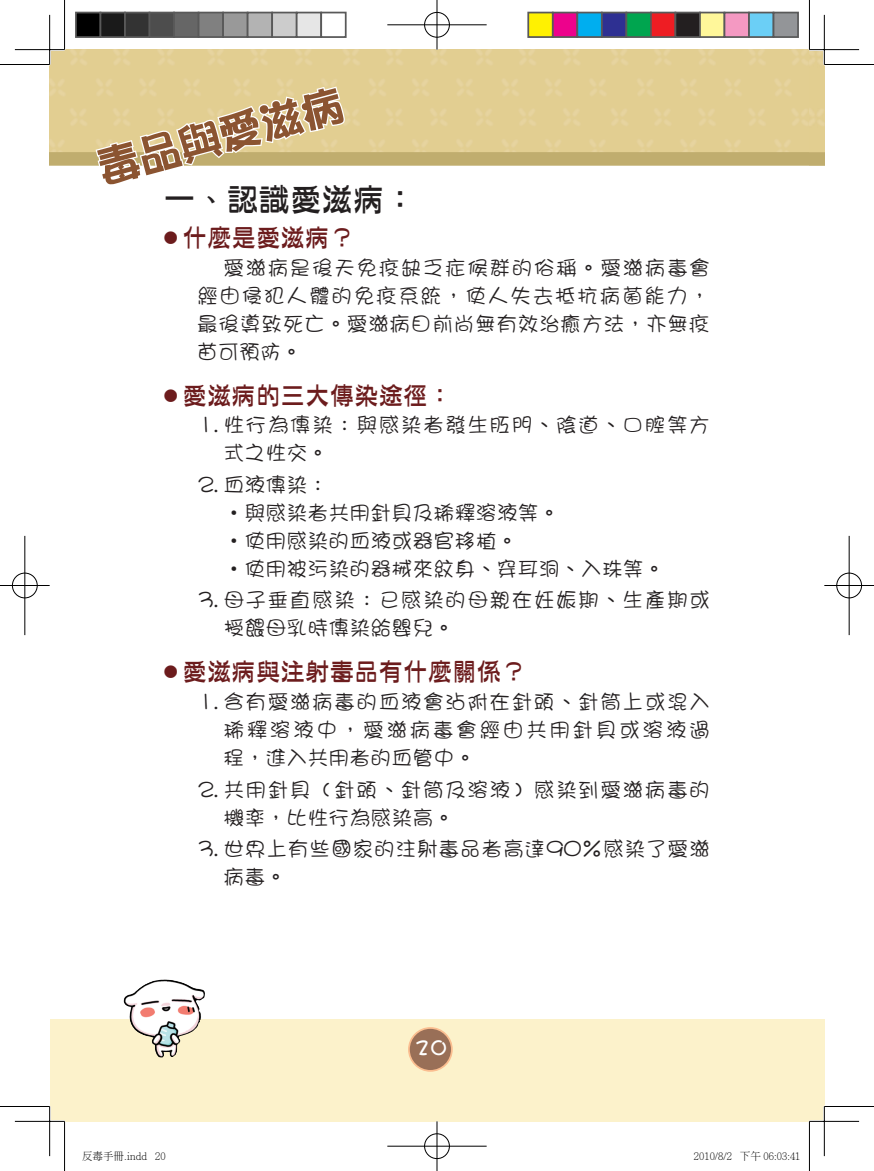
<style>
.page{position:relative;width:874px;height:1171px;background:#fff}
.page>*{position:absolute;margin:0;border:0;box-sizing:border-box;transform-origin:0 0}
.t1{font:42px "DFPOP1 W9 HK BF";color:#8b5431}
.t2{font:31.5px "DF Ya Yi W6 HKP BF";color:#231f20}
.t3{font:24.5px "DF Ya Yi W6 HKP BF";color:#6c1c1d}
.t4{font:21px/28px "DF Girl W3 HKP BF";letter-spacing:.025em;color:#231f20;text-align:justify}
.t5{font:21px/28px "DF Girl W3 HKP BF";letter-spacing:.055em;color:#231f20}
.t6{font:21px/28px "DF Girl W3 HKP BF";color:#231f20}
.t7{font:21px "DF Wa Wa W7 HKP BF";color:#fff}
.t8{font:300 10.5px "Adobe Ming Std";color:#000}
.s1{font-size:14px}
</style>
<div class="page">
<div style="left:806px;top:1019px;width:17px;height:102px;background:#fcf2cb"></div>
<div style="left:50px;top:1019px;width:761px;height:102px;background:#fcf2cb"></div>
<div style="left:408px;top:1028px;width:43px;height:43px;background:#996f57;border-radius:50%"></div>
<div style="left:408px;top:1027px;width:44px;height:44px;border:2px solid #fbbe90;border-radius:50%"></div>
<svg style="left:94px;top:85px;width:252px;height:81px"></svg>
<img style="left:123px;top:979px;width:82px;height:78px">
<hr style="left:15px;top:1120px;width:49px;height:2px;background:#fff">
<hr style="left:809px;top:1120px;width:49px;height:2px;background:#fff">
<hr style="left:48px;top:1106px;width:3px;height:50px;background:#fff">
<hr style="left:822px;top:1106px;width:3px;height:50px;background:#fff">
<hr style="left:0;top:64px;width:50px;height:1px;background:#000">
<hr style="left:823px;top:64px;width:50px;height:1px;background:#000">
<hr style="left:0;top:1106px;width:50px;height:1px;background:#000">
<hr style="left:823px;top:1106px;width:50px;height:1px;background:#000">
<hr style="left:64px;top:0;width:1px;height:50px;background:#000">
<hr style="left:64px;top:1121px;width:1px;height:50px;background:#000">
<hr style="left:808px;top:0;width:1px;height:50px;background:#000">
<hr style="left:808px;top:1121px;width:1px;height:50px;background:#000">
<hr style="left:15px;top:49px;width:49px;height:1px;background:#000">
<hr style="left:809px;top:49px;width:49px;height:1px;background:#000">
<hr style="left:15px;top:1121px;width:49px;height:1px;background:#000">
<hr style="left:809px;top:1121px;width:49px;height:1px;background:#000">
<hr style="left:49px;top:15px;width:1px;height:49px;background:#000">
<hr style="left:49px;top:1106px;width:1px;height:50px;background:#000">
<hr style="left:823px;top:15px;width:1px;height:49px;background:#000">
<hr style="left:823px;top:1106px;width:1px;height:50px;background:#000">
<div style="left:423px;top:11px;width:27px;height:27px;border:2px solid #fff;border-radius:50%"></div>
<hr style="left:387px;top:24px;width:99px;height:2px;background:#fff">
<hr style="left:435px;top:0;width:3px;height:50px;background:#fff">
<div style="left:424px;top:12px;width:25px;height:25px;border:1px solid #000;border-radius:50%"></div>
<hr style="left:387px;top:25px;width:99px;height:1px;background:#000">
<hr style="left:436px;top:0;width:1px;height:50px;background:#000">
<div style="left:423px;top:1132px;width:27px;height:28px;border:2px solid #fff;border-radius:50%"></div>
<hr style="left:387px;top:1145px;width:99px;height:2px;background:#fff">
<hr style="left:435px;top:1121px;width:3px;height:50px;background:#fff">
<div style="left:424px;top:1133px;width:25px;height:26px;border:1px solid #000;border-radius:50%"></div>
<hr style="left:387px;top:1146px;width:99px;height:1px;background:#000">
<hr style="left:436px;top:1121px;width:1px;height:50px;background:#000">
<div style="left:11px;top:572px;width:27px;height:27px;border:2px solid #fff;border-radius:50%"></div>
<hr style="left:0;top:584px;width:50px;height:3px;background:#fff">
<hr style="left:24px;top:536px;width:2px;height:99px;background:#fff">
<div style="left:12px;top:573px;width:25px;height:25px;border:1px solid #000;border-radius:50%"></div>
<hr style="left:0;top:585px;width:50px;height:1px;background:#000">
<hr style="left:25px;top:536px;width:1px;height:99px;background:#000">
<div style="left:835px;top:572px;width:27px;height:27px;border:2px solid #fff;border-radius:50%"></div>
<hr style="left:823px;top:584px;width:50px;height:3px;background:#fff">
<hr style="left:847px;top:536px;width:3px;height:99px;background:#fff">
<div style="left:836px;top:573px;width:25px;height:25px;border:1px solid #000;border-radius:50%"></div>
<hr style="left:823px;top:585px;width:50px;height:1px;background:#000">
<hr style="left:848px;top:536px;width:1px;height:99px;background:#000">
<div style="left:76px;top:13px;width:24px;height:24px;background:#000"></div>
<div style="left:75px;top:12px;width:26px;height:26px;border:2px solid #595959"></div>
<div style="left:100px;top:13px;width:25px;height:24px;background:#1a1a1a"></div>
<div style="left:99px;top:12px;width:27px;height:26px;border:2px solid #595959"></div>
<div style="left:125px;top:13px;width:24px;height:24px;background:#333"></div>
<div style="left:124px;top:12px;width:26px;height:26px;border:2px solid #595959"></div>
<div style="left:149px;top:13px;width:25px;height:24px;background:#4d4d4d"></div>
<div style="left:148px;top:12px;width:27px;height:26px;border:2px solid #595959"></div>
<div style="left:174px;top:13px;width:24px;height:24px;background:#666"></div>
<div style="left:173px;top:12px;width:26px;height:26px;border:2px solid #595959"></div>
<div style="left:198px;top:13px;width:25px;height:24px;background:#808080"></div>
<div style="left:197px;top:12px;width:27px;height:26px;border:2px solid #595959"></div>
<div style="left:223px;top:13px;width:24px;height:24px;background:#999"></div>
<div style="left:222px;top:12px;width:26px;height:26px;border:2px solid #595959"></div>
<div style="left:247px;top:13px;width:25px;height:24px;background:#b3b3b3"></div>
<div style="left:246px;top:12px;width:27px;height:26px;border:2px solid #595959"></div>
<div style="left:272px;top:13px;width:24px;height:24px;background:#ccc"></div>
<div style="left:271px;top:12px;width:26px;height:26px;border:2px solid #595959"></div>
<div style="left:296px;top:13px;width:25px;height:24px;background:#e6e6e6"></div>
<div style="left:295px;top:12px;width:27px;height:26px;border:2px solid #595959"></div>
<div style="left:320px;top:12px;width:26px;height:26px;border:2px solid #595959"></div>
<div style="left:528px;top:13px;width:24px;height:24px;background:#fff101"></div>
<div style="left:527px;top:12px;width:26px;height:26px;border:2px solid #595959"></div>
<div style="left:552px;top:13px;width:25px;height:24px;background:#ed028c"></div>
<div style="left:551px;top:12px;width:27px;height:26px;border:2px solid #595959"></div>
<div style="left:577px;top:13px;width:24px;height:24px;background:#00aeef"></div>
<div style="left:576px;top:12px;width:26px;height:26px;border:2px solid #595959"></div>
<div style="left:601px;top:13px;width:25px;height:24px;background:#2e3092"></div>
<div style="left:600px;top:12px;width:27px;height:26px;border:2px solid #595959"></div>
<div style="left:626px;top:13px;width:24px;height:24px;background:#00a54f"></div>
<div style="left:625px;top:12px;width:26px;height:26px;border:2px solid #595959"></div>
<div style="left:650px;top:13px;width:25px;height:24px;background:#ee1d23"></div>
<div style="left:649px;top:12px;width:27px;height:26px;border:2px solid #595959"></div>
<div style="left:675px;top:13px;width:24px;height:24px;background:#231f20"></div>
<div style="left:674px;top:12px;width:26px;height:26px;border:2px solid #595959"></div>
<div style="left:699px;top:13px;width:25px;height:24px;background:#fff79a"></div>
<div style="left:698px;top:12px;width:27px;height:26px;border:2px solid #595959"></div>
<div style="left:724px;top:13px;width:24px;height:24px;background:#f499c2"></div>
<div style="left:723px;top:12px;width:26px;height:26px;border:2px solid #595959"></div>
<div style="left:748px;top:13px;width:25px;height:24px;background:#6bcff6"></div>
<div style="left:747px;top:12px;width:27px;height:26px;border:2px solid #595959"></div>
<div style="left:773px;top:13px;width:24px;height:24px;background:#939598"></div>
<div style="left:772px;top:12px;width:26px;height:26px;border:2px solid #595959"></div>
<h1 class="t1" style="left:93px;top:148px;width:253px;rotate:-15deg">毒品與愛滋病</h1>
<h2 class="t2" style="left:164px;top:184px;width:253px">一、認識愛滋病：</h2>
<p class="t3" style="left:164px;top:226px;width:192px"><span class="s1">●</span> 什麼是愛滋病？</p>
<p class="t4" style="left:197px;top:254px;width:514px;text-indent:26px">愛滋病是後天免疫缺乏症候群的俗稱。愛滋病毒會經由侵犯人體的免疫系統，使人失去抵抗病菌能力，最後導致死亡。愛滋病目前尚無有效治癒方法，亦無疫苗可預防。</p>
<p class="t3" style="left:164px;top:383px;width:290px"><span class="s1">●</span> 愛滋病的三大傳染途徑：</p>
<p class="t5" style="left:223px;top:411px;width:488px;text-indent:-26px">1. 性行為傳染：與感染者發生肛門、陰道、口腔等方式之性交。</p>
<p class="t6" style="left:223px;top:471px;width:443px;text-indent:-26px">2. 血液傳染：<br>‧與感染者共用針具及稀釋溶液等。<br>‧使用感染的血液或器官移植。<br>‧使用被污染的器械來紋身、穿耳洞、入珠等。</p>
<p class="t5" style="left:223px;top:586px;width:488px;text-indent:-26px">3. 母子垂直感染：已感染的母親在妊娠期、生產期或授餵母乳時傳染給嬰兒。</p>
<p class="t3" style="left:164px;top:660px;width:363px"><span class="s1">●</span> 愛滋病與注射毒品有什麼關係？</p>
<p class="t4" style="left:223px;top:688px;width:488px;text-indent:-26px">1. 含有愛滋病毒的血液會沾附在針頭、針筒上或混入稀釋溶液中，愛滋病毒會經由共用針具或溶液過程，進入共用者的血管中。</p>
<p class="t5" style="left:223px;top:775px;width:488px;text-indent:-26px">2. 共用針具（針頭、針筒及溶液）感染到愛滋病毒的機率，比性行為感染高。</p>
<p class="t4" style="left:223px;top:835px;width:488px;text-indent:-26px">3. 世界上有些國家的注射毒品者高達90％感染了愛滋病毒。</p>
<p class="t7" style="left:413px;top:1036px;width:34px">20</p>
<p class="t8" style="left:82px;top:1151px;width:85px">反毒手冊.indd 20</p>
<p class="t8" style="left:693px;top:1151px;width:108px">2010/8/2 下午 06:03:41</p>
</div>
